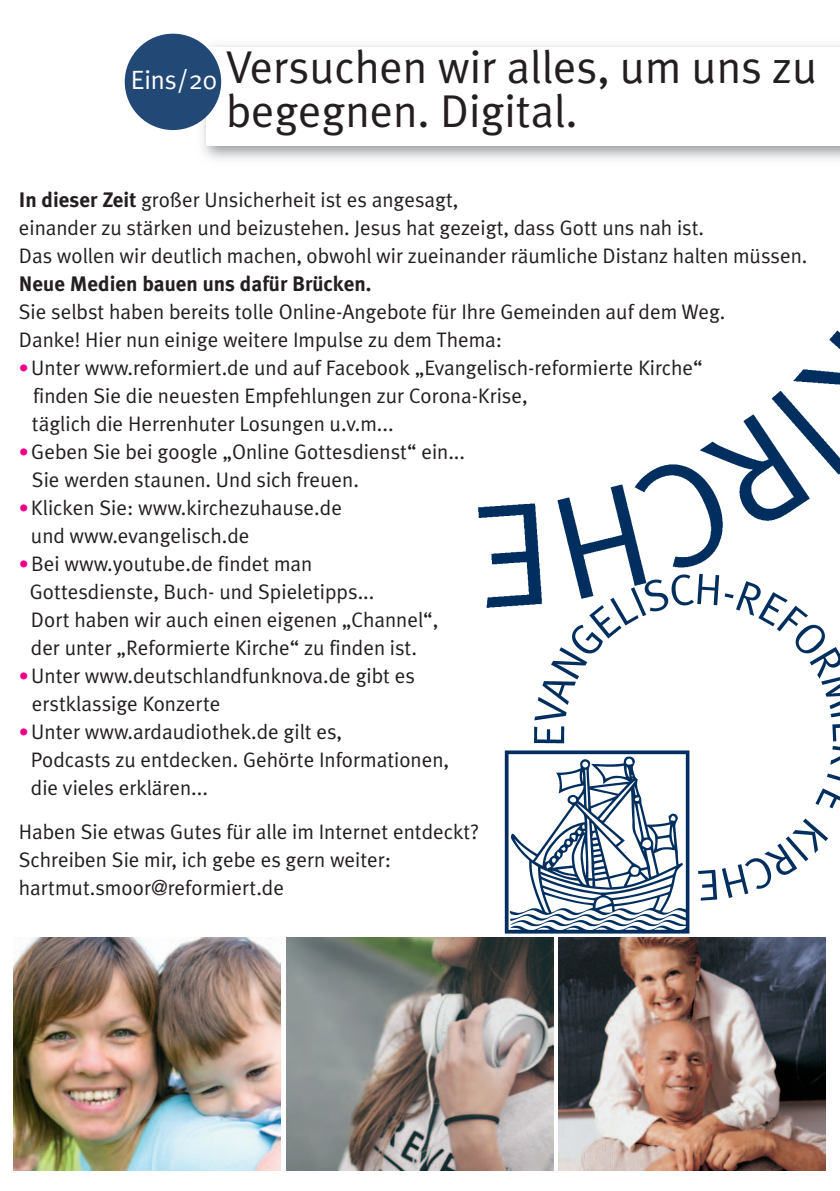
<style>
.page{position:relative;width:840px;height:1191px;background:#fff}
.page>*{position:absolute;margin:0;border:0;box-sizing:border-box;transform-origin:0 0}
.t1{font:46px/44px "Meta Plus Normal";color:#231f20}
.t2{font:26.4px "Meta Plus Normal";color:#fff}
.t3{font:21px/28px "Meta Plus Normal";color:#231f20}
.t4{font:700 21px "Meta Plus";color:#231f20}
.s1{font-family:"Meta Plus";font-weight:700}
.s2{font-size:20px;color:#ed028c}
</style>
<div class="page">
<img style="left:194px;top:38px;width:645px;height:122px">
<div style="left:206px;top:47px;width:633px;height:98px;background:#fff"></div>
<img style="left:558px;top:944px;width:267px;height:226px">
<img style="left:286px;top:938px;width:266px;height:232px">
<img style="left:14px;top:938px;width:266px;height:232px">
<img style="left:478px;top:330px;width:361px;height:278px">
<img style="left:492px;top:531px;width:347px;height:413px">
<div style="left:125px;top:34px;width:96px;height:96px;background:#224875;border-radius:50%"></div>
<p class="t2" style="left:131px;top:65px;width:88px">Eins/20</p>
<h1 class="t1" style="left:226px;top:45px;width:592px">Versuchen wir alles, um uns zu begegnen. Digital.</h1>
<p class="t3" style="left:19px;top:186px;width:789px"><span class="s1">In dieser Zeit</span> großer Unsicherheit ist es angesagt,<br>einander zu stärken und beizustehen. Jesus hat gezeigt, dass Gott uns nah ist.<br>Das wollen wir deutlich machen, obwohl wir zueinander räumliche Distanz halten müssen.</p>
<p class="t4" style="left:19px;top:271px;width:354px">Neue Medien bauen uns dafür Brücken.</p>
<p class="t3" style="left:19px;top:298px;width:707px">Sie selbst haben bereits tolle Online-Angebote für Ihre Gemeinden auf dem Weg.<br>Danke! Hier nun einige weitere Impulse zu dem Thema:</p>
<p class="t3" style="left:32px;top:354px;width:672px;text-indent:-13px"><span class="s2">•</span>Unter www.reformiert.de und auf Facebook „Evangelisch-reformierte Kirche“ finden Sie die neuesten Empfehlungen zur Corona-Krise,<br>täglich die Herrenhuter Losungen u.v.m...</p>
<p class="t3" style="left:32px;top:438px;width:434px;text-indent:-13px"><span class="s2">•</span>Geben Sie bei google „Online Gottesdienst“ ein...<br>Sie werden staunen. Und sich freuen.</p>
<p class="t3" style="left:31px;top:494px;width:312px;text-indent:-12px"><span class="s2">•</span>Klicken Sie: www.kirchezuhause.de und www.evangelisch.de</p>
<p class="t3" style="left:30px;top:550px;width:410px;text-indent:-11px"><span class="s2">•</span>Bei www.youtube.de findet man Gottesdienste, Buch- und Spieletipps...<br>Dort haben wir auch einen eigenen „Channel“, der unter „Reformierte Kirche“ zu finden ist.</p>
<p class="t3" style="left:32px;top:662px;width:384px;text-indent:-13px"><span class="s2">•</span>Unter www.deutschlandfunknova.de gibt es erstklassige Konzerte</p>
<p class="t3" style="left:31px;top:718px;width:419px;text-indent:-12px"><span class="s2">•</span>Unter www.ardaudiothek.de gilt es,<br>Podcasts zu entdecken. Gehörte Informationen, die vieles erklären...</p>
<p class="t3" style="left:19px;top:818px;width:461px">Haben Sie etwas Gutes für alle im Internet entdeckt?<br>Schreiben Sie mir, ich gebe es gern weiter: hartmut.smoor@reformiert.de</p>
</div>
